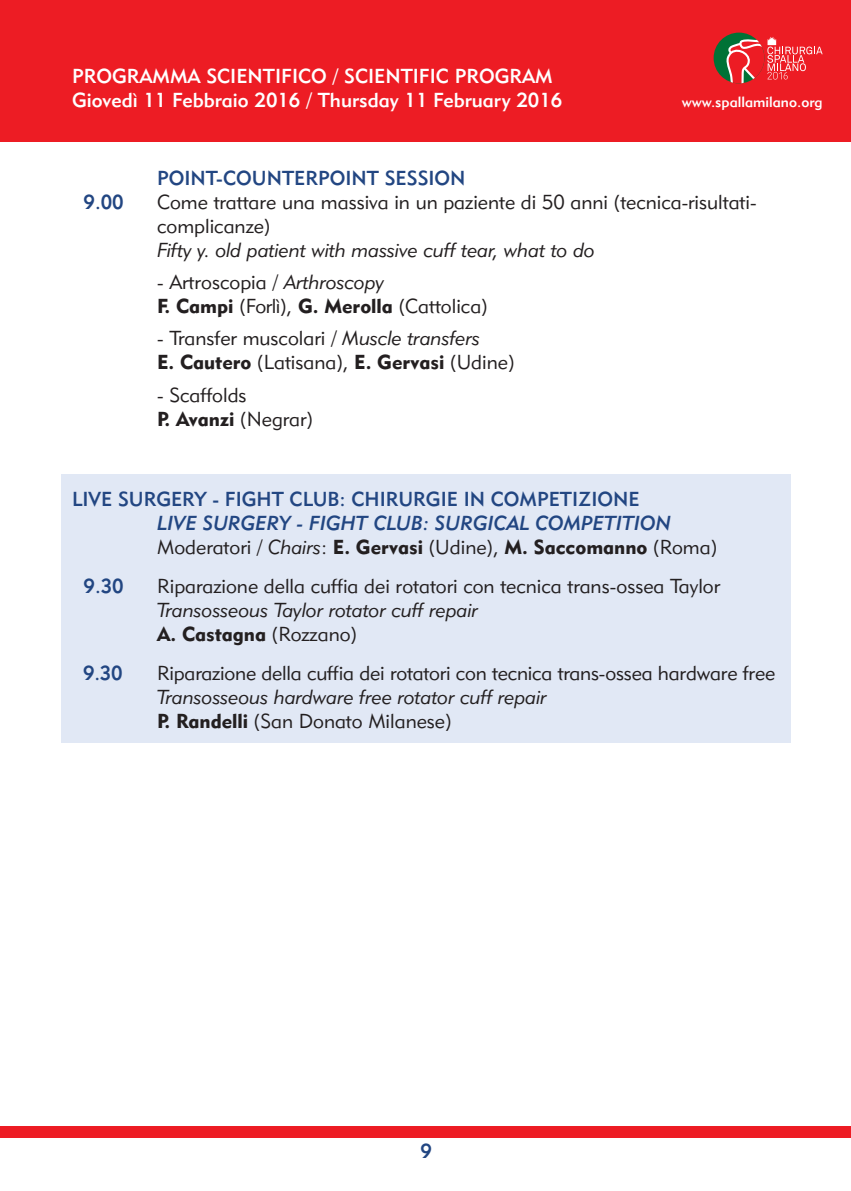
<style>
.page{position:relative;width:851px;height:1191px;background:#fff}
.page>*{position:absolute;margin:0;border:0;box-sizing:border-box;transform-origin:0 0}
.t1{font:20px/24px "Geometric 415 BT Lite A";color:#231f20}
.t2{font:20px "Geometric 415 BT Lite Italic A";color:#231f20}
.t3{font:20px "Geometric 415 BT Medium A";color:#224682}
.t4{font:20px/24px "Geometric 415 BT Medium A";color:#fff}
.t5{font:20px "Geometric 415 BT Black A";color:#231f20}
.t6{font:20px "Geometric 415 BT Medium Italic A";color:#224682}
.t7{font:14.6px "Geometric 415 BT Medium A";color:#fff}
.s1{font-family:"Geometric 415 BT Lite Italic A"}
.s2{font-family:"Geometric 415 BT Black A"}
.s3{font-family:"Geometric 415 BT Lite A"}
</style>
<div class="page">
<div style="left:61px;top:474px;width:729px;height:268px;background:#e1e8f5"></div>
<div style="left:0;top:0;width:850px;height:142px;background:#ed1c24"></div>
<div style="left:0;top:1126px;width:850px;height:11px;background:#ed1c24"></div>
<div style="left:713px;top:33px;width:51px;height:50px;background:#007236;border-radius:50%"></div>
<svg style="left:726px;top:37px;width:96px;height:46px"></svg>
<p class="t4" style="left:72px;top:67px;width:491px">PROGRAMMA SCIENTIFICO / SCIENTIFIC PROGRAM<br>Giovedì 11 Febbraio 2016 / Thursday 11 February 2016</p>
<p class="t3" style="left:157px;top:171px;width:310px">POINT-COUNTERPOINT SESSION</p>
<p class="t7" style="left:681px;top:96px;width:142px">www.spallamilano.org</p>
<p class="t3" style="left:83px;top:195px;width:42px">9.00</p>
<p class="t1" style="left:157px;top:193px;width:601px">Come trattare una massiva in un paziente di 50 anni (tecnica-risultati&shy;complicanze)</p>
<p class="t2" style="left:157px;top:243px;width:439px">Fifty y. old patient with massive cuff tear, what to do</p>
<p class="t1" style="left:157px;top:273px;width:332px">- Artroscopia / <span class="s1">Arthroscopy<br></span><span class="s2">F. Campi</span> (Forlì), <span class="s2">G. Merolla</span> (Cattolica)</p>
<p class="t1" style="left:157px;top:329px;width:324px">- Transfer muscolari / <span class="s1">Muscle transfers</span></p>
<p class="t5" style="left:157px;top:355px;width:359px">E. Cautero <span class="s3">(Latisana),</span> E. Gervasi <span class="s3">(Udine)</span></p>
<p class="t1" style="left:157px;top:385px;width:91px">- Scaffolds</p>
<p class="t5" style="left:157px;top:411px;width:157px">P. Avanzi <span class="s3">(Negrar)</span></p>
<p class="t3" style="left:72px;top:491px;width:569px">LIVE SURGERY - FIGHT CLUB: CHIRURGIE IN COMPETIZIONE</p>
<p class="t6" style="left:157px;top:515px;width:515px">LIVE SURGERY - FIGHT CLUB: SURGICAL COMPETITION</p>
<p class="t1" style="left:157px;top:537px;width:561px">Moderatori / <span class="s1">Chairs</span>: <span class="s2">E. Gervasi</span> (Udine), <span class="s2">M. Saccomanno</span> (Roma)</p>
<p class="t3" style="left:83px;top:578px;width:42px">9.30</p>
<p class="t1" style="left:157px;top:576px;width:564px">Riparazione della cuffia dei rotatori con tecnica trans-ossea Taylor</p>
<p class="t2" style="left:157px;top:602px;width:322px">Transosseous Taylor rotator cuff repair</p>
<p class="t5" style="left:157px;top:626px;width:201px">A. Castagna <span class="s3">(Rozzano)</span></p>
<p class="t3" style="left:83px;top:665px;width:41px">9.30</p>
<p class="t1" style="left:157px;top:663px;width:619px">Riparazione della cuffia dei rotatori con tecnica trans-ossea hardware free</p>
<p class="t2" style="left:157px;top:689px;width:391px">Transosseous hardware free rotator cuff repair</p>
<p class="t1" style="left:157px;top:711px;width:296px"><span class="s2">P. Randelli</span> (San Donato Milanese)</p>
<p class="t3" style="left:420px;top:1143px;width:13px">9</p>
</div>
